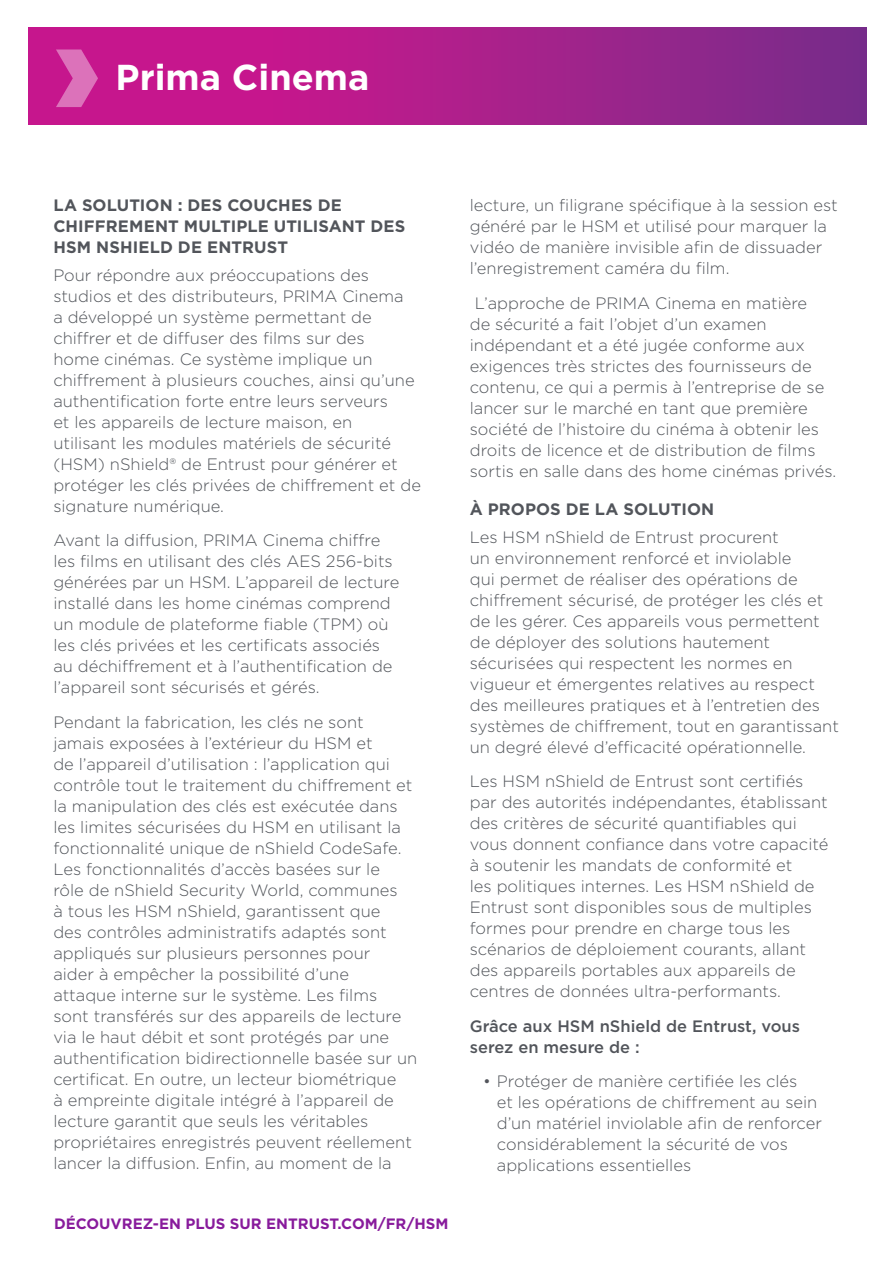
<style>
.page{position:relative;width:893px;height:1263px;background:#fff}
.page>*{position:absolute;margin:0;border:0;box-sizing:border-box;transform-origin:0 0}
.Company_Name{font:700 36px "Gotham";color:#fff}
.Body_copy{font:300 16.5px/21px "Gotham";color:#52555b}
.header_1{font:700 16.5px/21px "Gotham";letter-spacing:.01em;color:#52555b}
.Body_copy-2{font:500 16.5px/21px "Gotham";color:#52555b}
.CTA_URL_front{font:700 15px "Gotham";color:#881b9c}
</style>
<div class="page">
<svg style="left:29px;top:27px;width:837px;height:98px;background:#a91f8b"></svg>
<svg style="left:56px;top:50px;width:42px;height:57px;background:#d34da8"></svg>
<p class="Company_Name" style="left:116px;top:54px;width:255px">Prima Cinema</p>
<p class="header_1" style="left:53px;top:195px;width:354px">LA SOLUTION : DES COUCHES DE<br>CHIFFREMENT MULTIPLE UTILISANT DES<br>HSM NSHIELD DE ENTRUST</p>
<p class="Body_copy" style="left:53px;top:264px;width:369px">Pour répondre aux préoccupations des studios et des distributeurs, PRIMA Cinema<br>a développé un système permettant de chiffrer et de diffuser des films sur des<br>home cinémas. Ce système implique un chiffrement à plusieurs couches, ainsi qu’une authentification forte entre leurs serveurs<br>et les appareils de lecture maison, en<br>utilisant les modules matériels de sécurité (HSM) nShield® de Entrust pour générer et protéger les clés privées de chiffrement et de signature numérique.</p>
<p class="Body_copy" style="left:53px;top:530px;width:348px">Avant la diffusion, PRIMA Cinema chiffre les films en utilisant des clés AES 256-bits générées par un HSM. L’appareil de lecture installé dans les home cinémas comprend un module de plateforme fiable (TPM) où les clés privées et les certificats associés au déchiffrement et à l’authentification de l’appareil sont sécurisés et gérés.</p>
<p class="Body_copy" style="left:53px;top:711px;width:366px">Pendant la fabrication, les clés ne sont jamais exposées à l’extérieur du HSM et<br>de l’appareil d’utilisation : l’application qui contrôle tout le traitement du chiffrement et la manipulation des clés est exécutée dans les limites sécurisées du HSM en utilisant la fonctionnalité unique de nShield CodeSafe.<br>Les fonctionnalités d’accès basées sur le<br>rôle de nShield Security World, communes<br>à tous les HSM nShield, garantissent que<br>des contrôles administratifs adaptés sont appliqués sur plusieurs personnes pour<br>aider à empêcher la possibilité d’une<br>attaque interne sur le système. Les films<br>sont transférés sur des appareils de lecture via le haut débit et sont protégés par une authentification bidirectionnelle basée sur un certificat. En outre, un lecteur biométrique<br>à empreinte digitale intégré à l’appareil de lecture garantit que seuls les véritables propriétaires enregistrés peuvent réellement lancer la diffusion. Enfin, au moment de la</p>
<p class="CTA_URL_front" style="left:54px;top:1214px;width:396px">DÉCOUVREZ-EN PLUS SUR ENTRUST.COM/FR/HSM</p>
<p class="Body_copy" style="left:470px;top:194px;width:369px">lecture, un filigrane spécifique à la session est généré par le HSM et utilisé pour marquer la vidéo de manière invisible afin de dissuader l’enregistrement caméra du film.</p>
<p class="Body_copy" style="left:470px;top:292px;width:368px">L’approche de PRIMA Cinema en matière<br>de sécurité a fait l’objet d’un examen indépendant et a été jugée conforme aux exigences très strictes des fournisseurs de contenu, ce qui a permis à l’entreprise de se lancer sur le marché en tant que première société de l’histoire du cinéma à obtenir les droits de licence et de distribution de films sortis en salle dans des home cinémas privés.</p>
<p class="header_1" style="left:470px;top:498px;width:246px">À PROPOS DE LA SOLUTION</p>
<p class="Body_copy" style="left:470px;top:526px;width:371px">Les HSM nShield de Entrust procurent<br>un environnement renforcé et inviolable<br>qui permet de réaliser des opérations de chiffrement sécurisé, de protéger les clés et de les gérer. Ces appareils vous permettent de déployer des solutions hautement sécurisées qui respectent les normes en vigueur et émergentes relatives au respect des meilleures pratiques et à l’entretien des systèmes de chiffrement, tout en garantissant un degré élevé d’efficacité opérationnelle.</p>
<p class="Body_copy" style="left:470px;top:770px;width:360px">Les HSM nShield de Entrust sont certifiés par des autorités indépendantes, établissant des critères de sécurité quantifiables qui vous donnent confiance dans votre capacité à soutenir les mandats de conformité et<br>les politiques internes. Les HSM nShield de Entrust sont disponibles sous de multiples formes pour prendre en charge tous les scénarios de déploiement courants, allant des appareils portables aux appareils de centres de données ultra-performants.</p>
<p class="Body_copy-2" style="left:470px;top:1015px;width:332px">Grâce aux HSM nShield de Entrust, vous serez en mesure de :</p>
<p class="Body_copy" style="left:497px;top:1070px;width:327px;text-indent:-14px">• Protéger de manière certifiée les clés<br>et les opérations de chiffrement au sein d’un matériel inviolable afin de renforcer considérablement la sécurité de vos applications essentielles</p>
</div>
